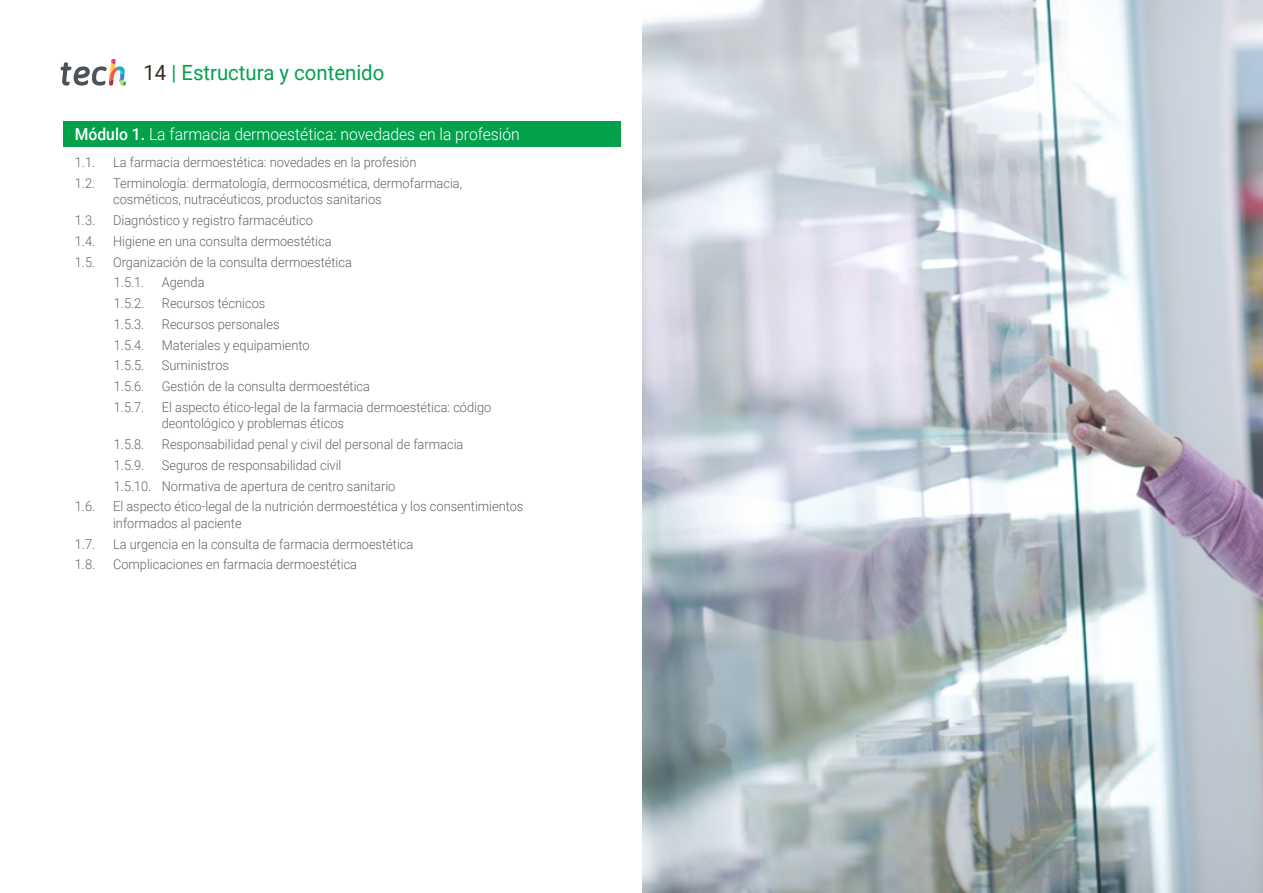
<style>
.page{position:relative;width:1263px;height:893px;background:#fff}
.page>*{position:absolute;margin:0;border:0;box-sizing:border-box;transform-origin:0 0}
.t1{font:21px "Roboto";color:#04a14d}
.t2{font:300 16.5px "Roboto";color:#fff;scale:.95 1}
.t3{font:300 13.5px/16.5px "Roboto";color:#61646a;scale:.95 1}
.s1{color:#312e20}
.s2{font-weight:500}
</style>
<div class="page">
<div style="left:64px;top:121px;width:557px;height:25px;background:#04a14d"></div>
<img style="left:642px;top:0;width:621px;height:893px">
<svg style="left:61px;top:59px;width:65px;height:27px"></svg>
<h1 class="t1" style="left:144px;top:57px;width:242px"><span class="s1">14</span> | Estructura y contenido</h1>
<p class="t2" style="left:75px;top:123px;width:470px"><span class="s2">Módulo 1.</span> La farmacia dermoestética: novedades en la profesión</p>
<p class="t3" style="left:75px;top:154px;width:23px">1.1.</p>
<p class="t3" style="left:113px;top:154px;width:321px">La farmacia dermoestética: novedades en la profesión</p>
<p class="t3" style="left:75px;top:174px;width:23px">1.2.</p>
<p class="t3" style="left:113px;top:174px;width:369px">Terminología: dermatología, dermocosmética, dermofarmacia, cosméticos, nutracéuticos, productos sanitarios</p>
<p class="t3" style="left:75px;top:212px;width:23px">1.3.</p>
<p class="t3" style="left:113px;top:212px;width:212px">Diagnóstico y registro farmacéutico</p>
<p class="t3" style="left:75px;top:232px;width:23px">1.4.</p>
<p class="t3" style="left:113px;top:232px;width:232px">Higiene en una consulta dermoestética</p>
<p class="t3" style="left:75px;top:253px;width:23px">1.5.</p>
<p class="t3" style="left:113px;top:251px;width:253px;line-height:20.7px">Organización de la consulta dermoestética<br>1.5.1.</p>
<p class="t3" style="left:162px;top:274px;width:47px">Agenda</p>
<p class="t3" style="left:114px;top:295px;width:34px">1.5.2.</p>
<p class="t3" style="left:162px;top:295px;width:111px">Recursos técnicos</p>
<p class="t3" style="left:114px;top:315px;width:34px">1.5.3.</p>
<p class="t3" style="left:162px;top:315px;width:125px">Recursos personales</p>
<p class="t3" style="left:114px;top:336px;width:34px">1.5.4.</p>
<p class="t3" style="left:162px;top:336px;width:157px">Materiales y equipamiento</p>
<p class="t3" style="left:114px;top:357px;width:34px">1.5.5.</p>
<p class="t3" style="left:162px;top:357px;width:72px">Suministros</p>
<p class="t3" style="left:114px;top:378px;width:34px">1.5.6.</p>
<p class="t3" style="left:162px;top:378px;width:221px">Gestión de la consulta dermoestética</p>
<p class="t3" style="left:114px;top:398px;width:34px">1.5.7.</p>
<p class="t3" style="left:162px;top:398px;width:348px">El aspecto ético-legal de la farmacia dermoestética: código deontológico y problemas éticos</p>
<p class="t3" style="left:114px;top:436px;width:34px">1.5.8.</p>
<p class="t3" style="left:162px;top:436px;width:319px">Responsabilidad penal y civil del personal de farmacia</p>
<p class="t3" style="left:114px;top:456px;width:34px">1.5.9.</p>
<p class="t3" style="left:114px;top:454px;width:298px;line-height:20.7px;text-align:center">Seguros de responsabilidad civil<br>1.5.10. Normativa de apertura de centro sanitario</p>
<p class="t3" style="left:75px;top:498px;width:23px">1.6.</p>
<p class="t3" style="left:113px;top:498px;width:433px">El aspecto ético-legal de la nutrición dermoestética y los consentimientos informados al paciente</p>
<p class="t3" style="left:75px;top:535px;width:23px">1.7.</p>
<p class="t3" style="left:113px;top:535px;width:318px">La urgencia en la consulta de farmacia dermoestética</p>
<p class="t3" style="left:75px;top:556px;width:23px">1.8.</p>
<p class="t3" style="left:113px;top:556px;width:258px">Complicaciones en farmacia dermoestética</p>
</div>
